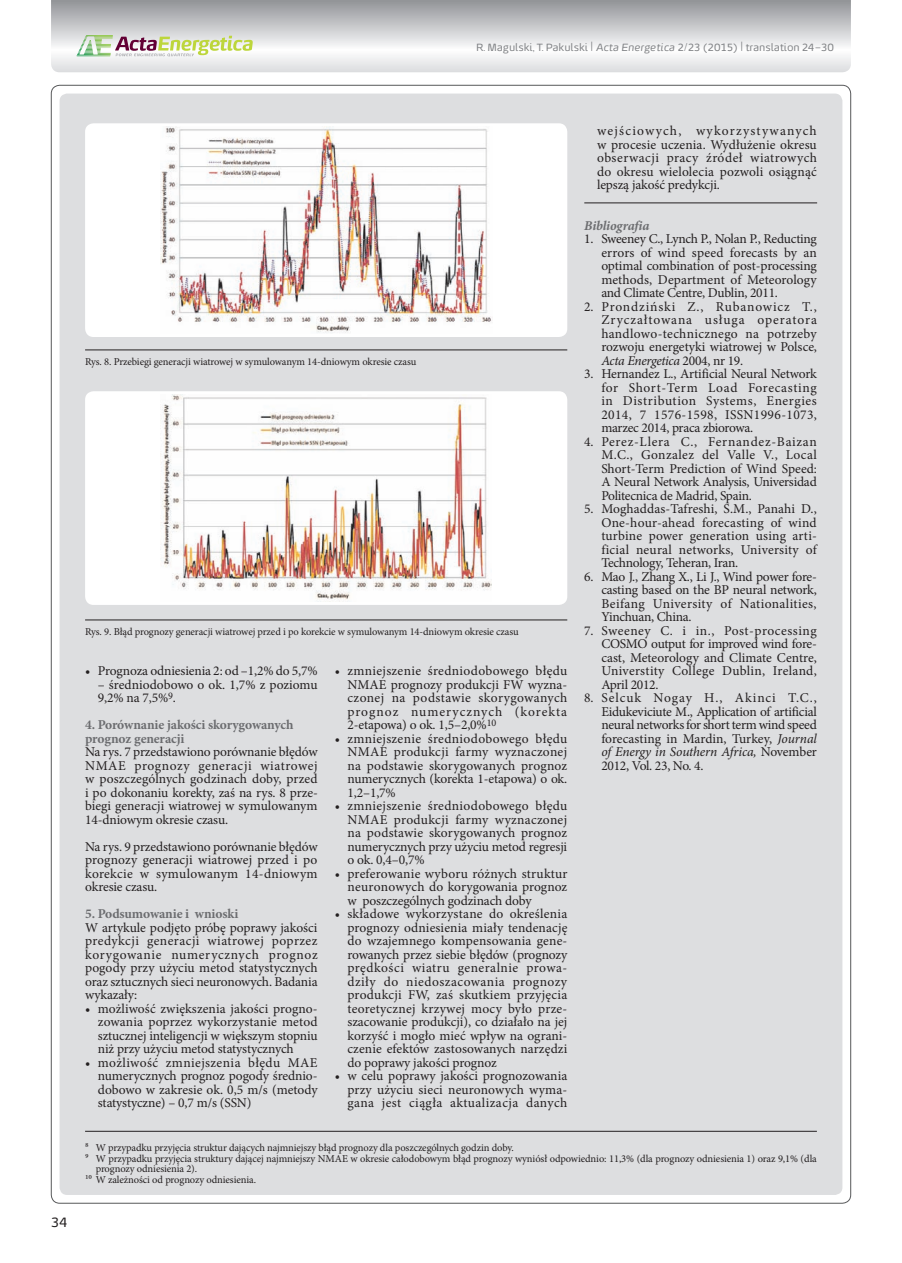
<style>
.page{position:relative;width:902px;height:1263px;background:#fff}
.page>*{position:absolute;margin:0;border:0;box-sizing:border-box;transform-origin:0 0}
.t1{font:13.5px/13.5px "Minion Pro";letter-spacing:-.005em;color:#231f20;text-align:justify}
.t2{font:700 13.5px/13.5px "Minion Pro";letter-spacing:-.01em;color:#6c6d70}
.t3{font:italic 700 13.5px "Minion Pro";letter-spacing:-.015em;color:#6c6d70}
.t4{font:13.5px "Energa";color:#231f20}
.t5{font:10.5px "Minion Pro";letter-spacing:-.01em;color:#231f20}
.t6{font:10.5px "Energa";letter-spacing:-.01em;color:#808285}
.s1{font-size:13.5px}
.s2{font-style:italic}
</style>
<div class="page">
<div style="left:60px;top:94px;width:782px;height:1101px;background:#dddee0;border-radius:8px"></div>
<svg style="left:51px;top:0;width:799px;height:72px"></svg>
<svg style="left:76px;top:35px;width:177px;height:21px"></svg>
<hr style="left:584px;top:203px;width:233px;height:1px;background:#231f20">
<div style="left:85px;top:123px;width:482px;height:214px;background:#fff;border-radius:9px"></div>
<div style="left:85px;top:391px;width:482px;height:214px;background:#fff;border-radius:9px"></div>
<hr style="left:85px;top:350px;width:482px;height:1px;background:#231f20">
<hr style="left:85px;top:620px;width:482px;height:1px;background:#231f20">
<hr style="left:85px;top:1131px;width:731px;height:1px;background:#231f20">
<img style="left:160px;top:126px;width:331px;height:207px">
<img style="left:160px;top:394px;width:332px;height:208px">
<p class="t6" style="left:476px;top:41px;width:359px">R. Magulski, T. Pakulski <span class="s1">|</span> <span class="s2">Acta Energetica</span> 2/23 (2015) <span class="s1">|</span> translation 24–30</p>
<p class="t4" style="left:51px;top:1213px;width:18px">34</p>
<p class="t5" style="left:85px;top:354px;width:332px">Rys. 8. Przebiegi generacji wiatrowej w symulowanym 14-dniowym okresie czasu</p>
<p class="t5" style="left:85px;top:624px;width:435px">Rys. 9. Błąd prognozy generacji wiatrowej przed i po korekcie w symulowanym 14-dniowym okresie czasu</p>
<p class="t1" style="left:85px;top:664px;width:234px">• Prognoza odniesienia 2: od –1,2% do 5,7%</p>
<p class="t1" style="left:98px;top:678px;width:221px">– średniodobowo o ok. 1,7% z poziomu<br>9,2% na 7,5%<sup>9</sup>.</p>
<p class="t2" style="left:85px;top:718px;width:210px">4. Porównanie jakości skorygowanych prognoz generacji</p>
<p class="t1" style="left:85px;top:745px;width:234px">Na rys. 7 przedstawiono porównanie błędów NMAE prognozy generacji wiatrowej w poszczególnych godzinach doby, przed i po dokonaniu korekty, zaś na rys. 8 prze&shy;biegi generacji wiatrowej w symulowanym 14-dniowym okresie czasu.</p>
<p class="t1" style="left:85px;top:840px;width:234px">Na rys. 9 przedstawiono porównanie błędów prognozy generacji wiatrowej przed i po korekcie w symulowanym 14-dniowym okresie czasu.</p>
<p class="t2" style="left:85px;top:907px;width:155px">5. Podsumowanie i wnioski</p>
<p class="t1" style="left:85px;top:921px;width:234px">W artykule podjęto próbę poprawy jakości predykcji generacji wiatrowej poprzez korygowanie numerycznych prognoz pogody przy użyciu metod statystycznych oraz sztucznych sieci neuronowych. Badania wykazały:</p>
<p class="t1" style="left:98px;top:1002px;width:221px;text-indent:-13px">• możliwość zwiększenia jakości progno&shy;zowania poprzez wykorzystanie metod sztucznej inteligencji w większym stopniu niż przy użyciu metod statystycznych</p>
<p class="t1" style="left:98px;top:1056px;width:221px;text-indent:-13px">• możliwość zmniejszenia błędu MAE numerycznych prognoz pogody średnio&shy;dobowo w zakresie ok. 0,5 m/s (metody statystyczne) – 0,7 m/s (SSN)</p>
<p class="t1" style="left:347px;top:664px;width:221px;text-indent:-13px">• zmniejszenie średniodobowego błędu NMAE prognozy produkcji FW wyzna&shy;czonej na podstawie skorygowanych prognoz numerycznych (korekta 2-etapowa) o ok. 1,5–2,0%<sup>10</sup></p>
<p class="t1" style="left:347px;top:732px;width:221px;text-indent:-13px">• zmniejszenie średniodobowego błędu NMAE produkcji farmy wyznaczonej na podstawie skorygowanych prognoz numerycznych (korekta 1-etapowa) o ok.<br>1,2–1,7%</p>
<p class="t1" style="left:347px;top:799px;width:221px;text-indent:-13px">• zmniejszenie średniodobowego błędu NMAE produkcji farmy wyznaczonej na podstawie skorygowanych prognoz numerycznych przy użyciu metod regresji o ok. 0,4–0,7%</p>
<p class="t1" style="left:347px;top:867px;width:221px;text-indent:-13px">• preferowanie wyboru różnych struktur neuronowych do korygowania prognoz w poszczególnych godzinach doby</p>
<p class="t1" style="left:347px;top:907px;width:221px;text-indent:-13px">• składowe wykorzystane do określenia prognozy odniesienia miały tendenację do wzajemnego kompensowania gene&shy;rowanych przez siebie błędów (prognozy prędkości wiatru generalnie prowa&shy;dziły do niedoszacowania prognozy produkcji FW, zaś skutkiem przyjęcia teoretycznej krzywej mocy było prze&shy;szacowanie produkcji), co działało na jej korzyść i mogło mieć wpływ na ograni&shy;czenie efektów zastosowanych narzędzi do poprawy jakości prognoz</p>
<p class="t1" style="left:347px;top:1069px;width:221px;text-indent:-13px">• w celu poprawy jakości prognozowania przy użyciu sieci neuronowych wyma&shy;gana jest ciągła aktualizacja danych</p>
<p class="t1" style="left:597px;top:124px;width:221px">wejściowych, wykorzystywanych w procesie uczenia. Wydłużenie okresu obserwacji pracy źródeł wiatrowych do okresu wielolecia pozwoli osiągnąć lepszą jakość predykcji.</p>
<p class="t3" style="left:584px;top:216px;width:67px">Bibliografia</p>
<p class="t1" style="left:601px;top:232px;width:217px;text-indent:-17px">1. Sweeney C., Lynch P., Nolan P., Reducting errors of wind speed forecasts by an optimal combination of post-processing methods, Department of Meteorology and Climate Centre, Dublin, 2011.</p>
<p class="t1" style="left:601px;top:300px;width:217px;text-indent:-17px">2. Prondziński Z., Rubanowicz T., Zryczałtowana usługa operatora handlowo-technicznego na potrzeby rozwoju energetyki wiatrowej w Polsce, <span class="s2">Acta Energetica</span> 2004, nr 19.</p>
<p class="t1" style="left:601px;top:367px;width:217px;text-indent:-17px">3. Hernandez L., Artificial Neural Network for Short-Term Load Forecasting in Distribution Systems, Energies 2014, 7 1576-1598, ISSN1996-1073, marzec 2014, praca zbiorowa.</p>
<p class="t1" style="left:601px;top:435px;width:217px;text-indent:-17px">4. Perez-Llera C., Fernandez-Baizan M.C., Gonzalez del Valle V., Local Short-Term Prediction of Wind Speed:<br>A Neural Network Analysis, Universidad Politecnica de Madrid, Spain.</p>
<p class="t1" style="left:601px;top:502px;width:217px;text-indent:-17px">5. Moghaddas-Tafreshi, S.M., Panahi D., One-hour-ahead forecasting of wind turbine power generation using arti&shy;ficial neural networks, University of Technology, Teheran, Iran.</p>
<p class="t1" style="left:601px;top:570px;width:217px;text-indent:-17px">6. Mao J., Zhang X., Li J., Wind power fore&shy;casting based on the BP neural network, Beifang University of Nationalities, Yinchuan, China.</p>
<p class="t1" style="left:601px;top:624px;width:217px;text-indent:-17px">7. Sweeney C. i in., Post-processing COSMO output for improved wind fore&shy;cast, Meteorology and Climate Centre, Universtity College Dublin, Ireland, April 2012.</p>
<p class="t1" style="left:601px;top:691px;width:217px;text-indent:-17px">8. Selcuk Nogay H., Akinci T.C., Eidukeviciute M., Application of artificial neural networks for short term wind speed forecasting in Mardin, Turkey, <span class="s2">Journal of Energy in Southern Africa,</span> November 2012, Vol. 23, No. 4.</p>
<p class="t5" style="left:85px;top:1140px;width:430px">8 W przypadku przyjęcia struktur dających najmniejszy błąd prognozy dla poszczególnych godzin doby.</p>
<p class="t5" style="left:85px;top:1151px;width:733px">9 W przypadku przyjęcia struktury dającej najmniejszy NMAE w okresie całodobowym błąd prognozy wyniósł odpowiednio: 11,3% (dla prognozy odniesienia 1) oraz 9,1% (dla</p>
<p class="t5" style="left:96px;top:1161px;width:103px">prognozy odniesienia 2).</p>
<p class="t5" style="left:85px;top:1172px;width:172px">10 W zależności od prognozy odniesienia.</p>
</div>
